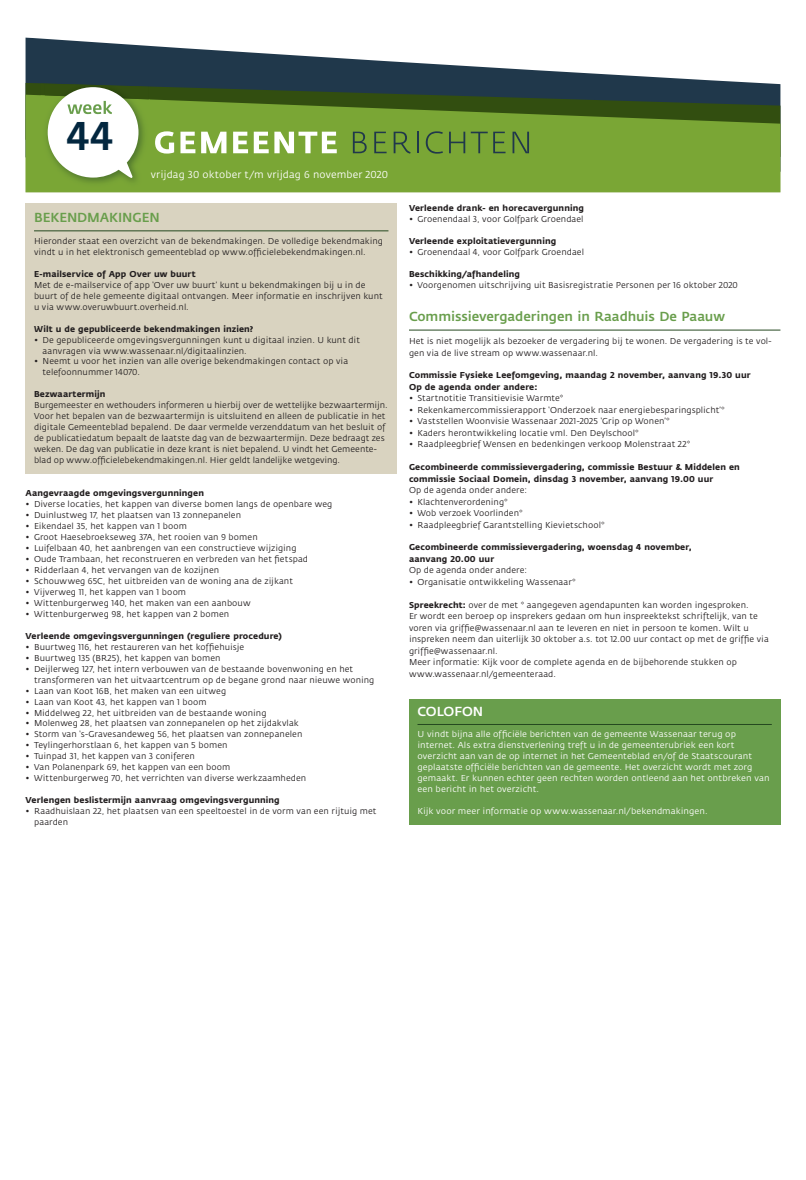
<style>
.page{position:relative;width:806px;height:1180px;background:#fff}
.page>*{position:absolute;margin:0;border:0;box-sizing:border-box;transform-origin:0 0}
.t1{font:500 39.6px "Fedra Sans";color:#03273f}
.t2{font:500 13px "Fedra Sans";letter-spacing:-.01em;color:#699e4c}
.t3{font:500 13px "Fedra Sans";letter-spacing:-.005em;color:#fff}
.t4{font:10px "Fedra Sans";letter-spacing:.01em;color:#fff}
.t5{font:8.5px/11px "Fedra Sans";letter-spacing:.01em;color:#231f20}
.t6{font:700 8.5px/11.5px "Fedra Sans";letter-spacing:.01em;color:#231f20}
.t7{font:8.5px/11px "Fedra Sans";letter-spacing:.01em;color:#fff}
.s1{font-weight:700}
</style>
<div class="page">
<svg style="left:26px;top:37px;width:733px;height:46px"></svg>
<svg style="left:26px;top:83px;width:754px;height:11px;background:#233b42"></svg>
<svg style="left:26px;top:94px;width:754px;height:98px;background:#6b9430"></svg>
<svg style="left:155px;top:131px;width:19px;height:22px"></svg>
<svg style="left:180px;top:132px;width:15px;height:21px"></svg>
<svg style="left:201px;top:132px;width:25px;height:21px"></svg>
<svg style="left:233px;top:132px;width:35px;height:21px"></svg>
<svg style="left:274px;top:132px;width:62px;height:21px"></svg>
<svg style="left:352px;top:132px;width:14px;height:21px"></svg>
<svg style="left:374px;top:132px;width:12px;height:21px"></svg>
<svg style="left:393px;top:132px;width:17px;height:21px"></svg>
<hr style="left:416px;top:132px;width:2px;height:21px;background:#20384b">
<svg style="left:425px;top:131px;width:17px;height:23px"></svg>
<svg style="left:449px;top:132px;width:38px;height:21px"></svg>
<svg style="left:493px;top:132px;width:12px;height:21px"></svg>
<svg style="left:512px;top:132px;width:16px;height:21px"></svg>
<img style="left:40px;top:80px;width:110px;height:3px">
<img style="left:40px;top:83px;width:110px;height:12px">
<img style="left:40px;top:95px;width:110px;height:94px">
<img style="left:45px;top:84px;width:104px;height:15px">
<div style="left:26px;top:204px;width:371px;height:270px;background:#d9d3c0"></div>
<hr style="left:34px;top:230px;width:354px;height:1px;background:#254820">
<div style="left:409px;top:699px;width:370px;height:126px;background:#699e4c"></div>
<hr style="left:417px;top:724px;width:354px;height:1px;background:#254820">
<svg style="left:48px;top:87px;width:90px;height:91px"></svg>
<hr style="left:409px;top:329px;width:371px;height:1px;background:#254820">
<h1 class="t1" style="left:67px;top:113px;width:48px">44</h1>
<p class="t4" style="left:151px;top:169px;width:238px">vrijdag 30 oktober t/m vrijdag 6 november 2020</p>
<h2 class="t2" style="left:34px;top:210px;width:127px">BEKENDMAKINGEN</h2>
<p class="t5" style="left:34px;top:235px;width:350px">Hieronder staat een overzicht van de bekendmakingen. De volledige bekendmaking vindt u in het elektronisch gemeenteblad op www.officielebekendmakingen.nl.</p>
<p class="t6" style="left:34px;top:268px;width:163px">E-mailservice of App Over uw buurt</p>
<p class="t5" style="left:34px;top:279px;width:350px">Met de e-mailservice of app ‘Over uw buurt’ kunt u bekendmakingen bij u in de buurt of de hele gemeente digitaal ontvangen. Meer informatie en inschrijven kunt u via www.overuwbuurt.overheid.nl.</p>
<p class="t6" style="left:34px;top:323px;width:221px">Wilt u de gepubliceerde bekendmakingen inzien?</p>
<p class="t5" style="left:43px;top:334px;width:318px;text-indent:-8px">• De gepubliceerde omgevingsvergunningen kunt u digitaal inzien. U kunt dit aanvragen via www.wassenaar.nl/digitaalinzien.</p>
<p class="t5" style="left:43px;top:356px;width:307px;text-indent:-8px">• Neemt u voor het inzien van alle overige bekendmakingen contact op via telefoonnummer 14070.</p>
<p class="t6" style="left:34px;top:389px;width:73px">Bezwaartermijn</p>
<p class="t5" style="left:34px;top:400px;width:355px">Burgemeester en wethouders informeren u hierbij over de wettelijke bezwaar termijn.<br>Voor het bepalen van de bezwaartermijn is uitsluitend en alleen de publicatie in het digitale Gemeenteblad bepalend. De daar vermelde verzenddatum van het besluit of de publicatiedatum bepaalt de laatste dag van de bezwaartermijn. Deze bedraagt zes weken. De dag van publicatie in deze krant is niet bepalend. U vindt het Gemeente&shy;blad op www.officielebekendmakingen.nl. Hier geldt landelijke wetgeving.</p>
<p class="t6" style="left:26px;top:487px;width:180px">Aangevraagde omgevingsvergunningen</p>
<p class="t5" style="left:26px;top:499px;width:308px">• Diverse locaties, het kappen van diverse bomen langs de openbare weg</p>
<p class="t5" style="left:26px;top:509px;width:217px">• Duinlustweg 17, het plaatsen van 13 zonnepanelen</p>
<p class="t5" style="left:26px;top:520px;width:163px">• Eikendael 35, het kappen van 1 boom</p>
<p class="t5" style="left:26px;top:531px;width:233px">• Groot Haesebroekseweg 37A, het rooien van 9 bomen</p>
<p class="t5" style="left:26px;top:542px;width:272px">• Luifelbaan 40, het aanbrengen van een constructieve wijziging</p>
<p class="t5" style="left:26px;top:553px;width:284px">• Oude Trambaan, het reconstrueren en verbreden van het fietspad</p>
<p class="t5" style="left:26px;top:564px;width:195px">• Ridderlaan 4, het vervangen van de kozijnen</p>
<p class="t5" style="left:26px;top:575px;width:269px">• Schouwweg 65C, het uitbreiden van de woning ana de zijkant</p>
<p class="t5" style="left:26px;top:586px;width:162px">• Vijverweg 11, het kappen van 1 boom</p>
<p class="t5" style="left:26px;top:597px;width:226px">• Wittenburgerweg 140, het maken van een aanbouw</p>
<p class="t5" style="left:26px;top:608px;width:205px">• Wittenburgerweg 98, het kappen van 2 bomen</p>
<p class="t6" style="left:26px;top:630px;width:258px">Verleende omgevingsvergunningen (reguliere procedure)</p>
<p class="t5" style="left:26px;top:641px;width:220px">• Buurtweg 116, het restaureren van het koffiehuisje</p>
<p class="t5" style="left:26px;top:652px;width:196px">• Buurtweg 135 (BR25), het kappen van bomen</p>
<p class="t5" style="left:34px;top:663px;width:341px;text-indent:-9px">• Deijlerweg 127, het intern verbouwen van de bestaande bovenwoning en het transformeren van het uitvaartcentrum op de begane grond naar nieuwe woning</p>
<p class="t5" style="left:26px;top:685px;width:202px">• Laan van Koot 16B, het maken van een uitweg</p>
<p class="t5" style="left:26px;top:696px;width:182px">• Laan van Koot 43, het kappen van 1 boom</p>
<p class="t5" style="left:26px;top:707px;width:242px">• Middelweg 22, het uitbreiden van de bestaande woning</p>
<p class="t5" style="left:26px;top:718px;width:274px">• Molenweg 28, het plaatsen van zonnepanelen op het zijdakvlak</p>
<p class="t5" style="left:26px;top:729px;width:278px">• Storm van ‘s-Gravesandeweg 56, het plaatsen van zonnepanelen</p>
<p class="t5" style="left:26px;top:740px;width:203px">• Teylingerhorstlaan 6, het kappen van 5 bomen</p>
<p class="t5" style="left:26px;top:751px;width:171px">• Tuinpad 31, het kappen van 3 coniferen</p>
<p class="t5" style="left:26px;top:762px;width:206px">• Van Polanenpark 69, het kappen van een boom</p>
<p class="t5" style="left:26px;top:773px;width:282px">• Wittenburgerweg 70, het verrichten van diverse werkzaamheden</p>
<p class="t6" style="left:26px;top:794px;width:255px">Verlengen beslistermijn aanvraag omgevingsvergunning</p>
<p class="t5" style="left:34px;top:805px;width:344px;text-indent:-9px">• Raadhuislaan 22, het plaatsen van een speeltoestel in de vorm van een rijtuig met paarden</p>
<p class="t6" style="left:409px;top:202px;width:176px">Verleende drank- en horecavergunning</p>
<p class="t5" style="left:409px;top:214px;width:176px">• Groenendaal 3, voor Golfpark Groendael</p>
<p class="t6" style="left:409px;top:235px;width:149px">Verleende exploitatievergunning</p>
<p class="t5" style="left:409px;top:246px;width:176px">• Groenendaal 4, voor Golfpark Groendael</p>
<p class="t6" style="left:409px;top:268px;width:112px">Beschikking/afhandeling</p>
<p class="t5" style="left:409px;top:279px;width:330px">• Voorgenomen uitschrijving uit Basisregistratie Personen per 16 oktober 2020</p>
<h2 class="t2" style="left:409px;top:309px;width:317px">Commissievergaderingen in Raadhuis De Paauw</h2>
<p class="t5" style="left:409px;top:335px;width:364px;line-height:11.5px">Het is niet mogelijk als bezoeker de vergadering bij te wonen. De vergadering is te vol&shy;gen via de live stream op www.wassenaar.nl.</p>
<p class="t6" style="left:409px;top:370px;width:343px">Commissie Fysieke Leefomgeving, maandag 2 november, aanvang 19.30 uur<br>Op de agenda onder andere:</p>
<p class="t5" style="left:409px;top:393px;width:156px">• Startnotitie Transitievisie Warmte*</p>
<p class="t5" style="left:409px;top:404px;width:317px">• Rekenkamercommissierapport ‘Onderzoek naar energiebesparingsplicht’*</p>
<p class="t5" style="left:409px;top:416px;width:262px">• Vaststellen Woonvisie Wassenaar 2021-2025 ‘Grip op Wonen’*</p>
<p class="t5" style="left:409px;top:427px;width:231px">• Kaders herontwikkeling locatie vml. Den Deylschool*</p>
<p class="t5" style="left:409px;top:439px;width:283px">• Raadpleegbrief Wensen en bedenkingen verkoop Molenstraat 22*</p>
<p class="t6" style="left:409px;top:461px;width:332px">Gecombineerde commissievergadering, commissie Bestuur &amp; Middelen en commissie Sociaal Domein, dinsdag 3 november, aanvang 19.00 uur</p>
<p class="t5" style="left:409px;top:485px;width:119px">Op de agenda onder andere:</p>
<p class="t5" style="left:409px;top:496px;width:100px">• Klachtenverordening*</p>
<p class="t5" style="left:409px;top:508px;width:115px">• Wob verzoek Voorlinden*</p>
<p class="t5" style="left:409px;top:519px;width:197px">• Raadpleegbrief Garantstelling Kievietschool*</p>
<p class="t6" style="left:409px;top:542px;width:284px">Gecombineerde commissievergadering, woensdag 4 november, aanvang 20.00 uur</p>
<p class="t5" style="left:409px;top:565px;width:119px">Op de agenda onder andere:</p>
<p class="t5" style="left:409px;top:576px;width:168px">• Organisatie ontwikkeling Wassenaar*</p>
<p class="t5" style="left:409px;top:599px;width:361px;line-height:11.5px"><span class="s1">Spreekrecht:</span> over de met * aangegeven agendapunten kan worden ingesproken.<br>Er wordt een beroep op insprekers gedaan om hun inspreektekst schriftelijk, van te voren via griffie@wassenaar.nl aan te leveren en niet in persoon te komen. Wilt u inspreken neem dan uiterlijk 30 oktober a.s. tot 12.00 uur contact op met de griffie via griffie@wassenaar.nl.<br>Meer informatie: Kijk voor de complete agenda en de bijbehorende stukken op www.wassenaar.nl/gemeenteraad.</p>
<h2 class="t3" style="left:417px;top:703px;width:67px">COLOFON</h2>
<p class="t7" style="left:417px;top:729px;width:353px">U vindt bijna alle officiële berichten van de gemeente Wassenaar terug op internet. Als extra dienstverlening treft u in de gemeenterubriek een kort overzicht aan van de op internet in het Gemeenteblad en/of de Staatscourant geplaatste officiële berichten van de gemeente. Het overzicht wordt met zorg gemaakt. Er kunnen echter geen rechten worden ontleend aan het ontbreken van een bericht in het overzicht.</p>
<p class="t7" style="left:417px;top:805px;width:291px">Kijk voor meer informatie op www.wassenaar.nl/bekendmakingen.</p>
</div>
